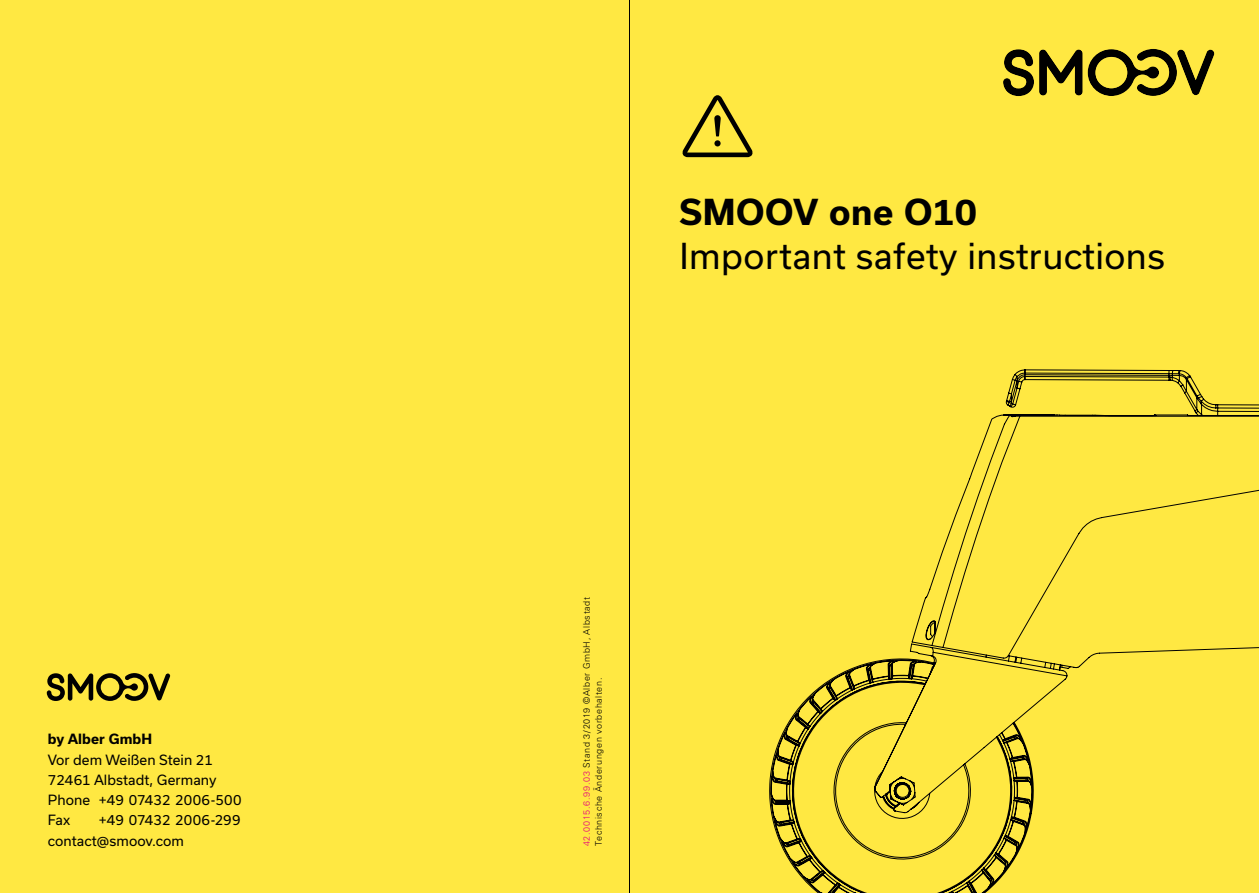
<style>
.page{position:relative;width:1259px;height:893px;background:#ffe842}
.page>*{position:absolute;margin:0;border:0;box-sizing:border-box;transform-origin:0 0}
.t1{font:34.2px "Usual";letter-spacing:.01em;color:#000}
.t2{font:700 34.2px "Usual";letter-spacing:.015em;color:#000}
.t3{font:13.5px/20.2px "Usual";letter-spacing:.005em;color:#000}
.t4{font:700 13.5px "Usual";letter-spacing:.005em;color:#000}
.t5{font:300 9px/12px "Univers";letter-spacing:.07em;color:#000}
.s1{color:#e5007d}
</style>
<div class="page">
<div style="left:1000px;top:48px;width:214px;height:50px;background:#000;opacity:.55"></div>
<svg style="left:47px;top:673px;width:123px;height:28px"></svg>
<svg style="left:769px;top:369px;width:490px;height:524px"></svg>
<svg style="left:682px;top:95px;width:71px;height:62px"></svg>
<hr style="left:629px;top:0;width:1px;height:893px;background:#000">
<p class="t4" style="left:48px;top:731px;width:106px">by Alber GmbH</p>
<p class="t3" style="left:48px;top:749px;width:195px">Vor dem Weißen Stein 21<br>72461 Albstadt, Germany<br>Phone +49 07432 2006-500<br>Fax</p>
<p class="t3" style="left:48px;top:810px;width:194px;text-indent:51px">+49 07432 2006-299 contact@smoov.com</p>
<h1 class="t2" style="left:679px;top:193px;width:299px">SMOOV one O10</h1>
<h1 class="t1" style="left:679px;top:236px;width:487px">Important safety instructions</h1>
<p class="t5" style="left:580px;top:846px;width:251px;rotate:-90deg"><span class="s1">42.0015.6.99.03</span> Stand 3/2019 ©Alber GmbH, Albstadt<br>Technische Änderungen vorbehalten.</p>
</div>
